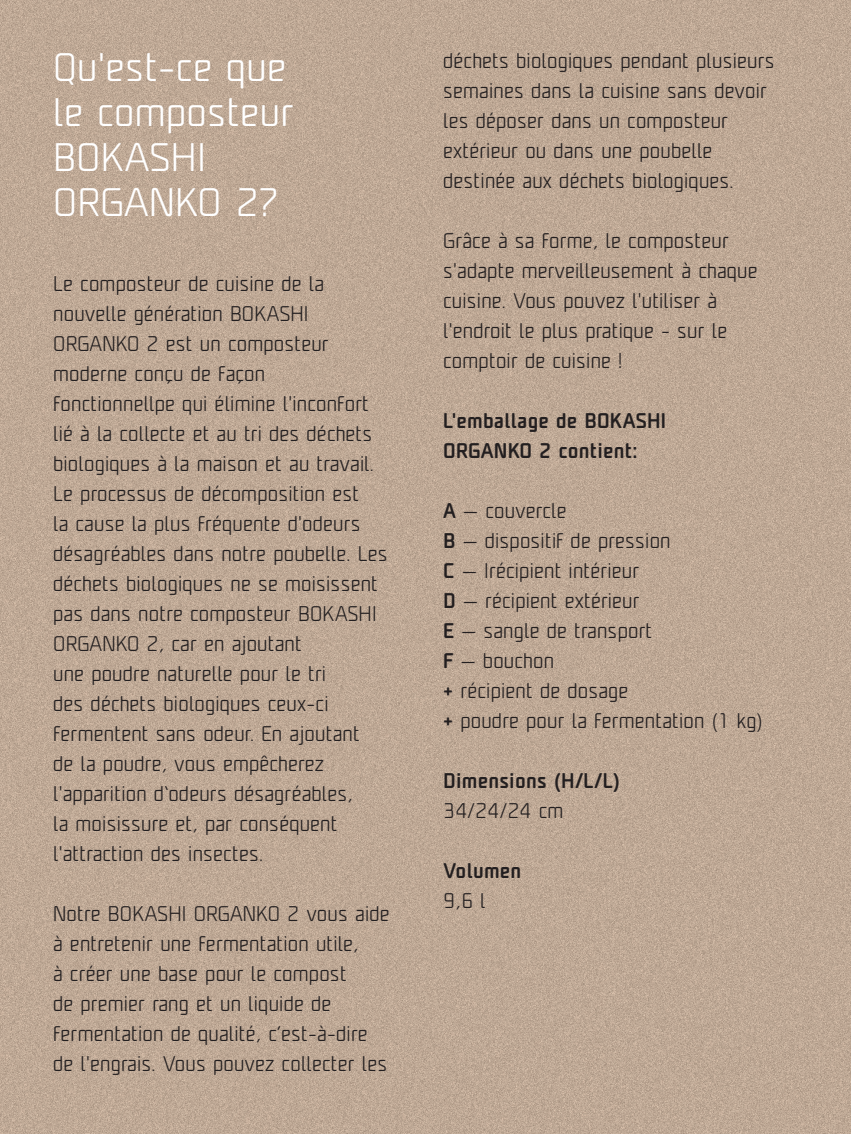
<style>
.page{position:relative;width:851px;height:1134px;background:#fff}
.page>*{position:absolute;margin:0;border:0;box-sizing:border-box;transform-origin:0 0}
.t1{font:300 37.5px/45px "Unicod";letter-spacing:.01em;color:#fff;scale:1.04 1}
.t2{font:300 20px/30px "Unicod";letter-spacing:.01em;color:#231f20}
.t3{font:500 20px/30px "Unicod";letter-spacing:.01em;color:#231f20}
.s1{font-weight:500}
</style>
<div class="page">
<img style="left:0;top:0;width:850px;height:1134px">
<h1 class="t1" style="left:53px;top:44px;width:233px">Qu'est-ce que le composteur<br>BOKASHI<br>ORGANKO 2?</h1>
<p class="t2" style="left:53px;top:268px;width:336px">Le composteur de cuisine de la nouvelle génération BOKASHI ORGANKO 2 est un composteur moderne conçu de façon fonctionnellpe qui élimine l'inconfort lié à la collecte et au tri des déchets biologiques à la maison et au travail.<br>Le processus de décomposition est<br>la cause la plus fréquente d'odeurs désagréables dans notre poubelle. Les déchets biologiques ne se moisissent pas dans notre composteur BOKASHI ORGANKO 2, car en ajoutant<br>une poudre naturelle pour le tri<br>des déchets biologiques ceux-ci fermentent sans odeur. En ajoutant<br>de la poudre, vous empêcherez l'apparition d‘odeurs désagréables,<br>la moisissure et, par conséquent l'attraction des insectes.</p>
<p class="t2" style="left:53px;top:898px;width:338px">Notre BOKASHI ORGANKO 2 vous aide à entretenir une fermentation utile,<br>à créer une base pour le compost<br>de premier rang et un liquide de fermentation de qualité, c’est-à-dire de l'engrais. Vous pouvez collecter les</p>
<p class="t2" style="left:443px;top:45px;width:333px">déchets biologiques pendant plusieurs semaines dans la cuisine sans devoir les déposer dans un composteur extérieur ou dans une poubelle destinée aux déchets biologiques.</p>
<p class="t2" style="left:443px;top:225px;width:316px">Grâce à sa forme, le composteur s'adapte merveilleusement à chaque cuisine. Vous pouvez l'utiliser à l'endroit le plus pratique - sur le comptoir de cuisine !</p>
<p class="t3" style="left:443px;top:405px;width:224px">L'emballage de BOKASHI<br>ORGANKO 2 contient:</p>
<p class="t2" style="left:443px;top:495px;width:321px"><span class="s1">A</span> — couvercle<br><span class="s1">B</span> — dispositif de pression<br><span class="s1">C</span> — Irécipient intérieur<br><span class="s1">D</span> — récipient extérieur<br><span class="s1">E</span> — sangle de transport<br><span class="s1">F</span> — bouchon<br><span class="s1">+</span> récipient de dosage<br><span class="s1">+</span> poudre pour la fermentation (1 kg)</p>
<p class="t3" style="left:443px;top:765px;width:178px">Dimensions (H/L/L)</p>
<p class="t2" style="left:443px;top:795px;width:122px">34/24/24 cm</p>
<p class="t3" style="left:443px;top:855px;width:80px">Volumen</p>
<p class="t2" style="left:443px;top:885px;width:44px">9,6 l</p>
</div>
